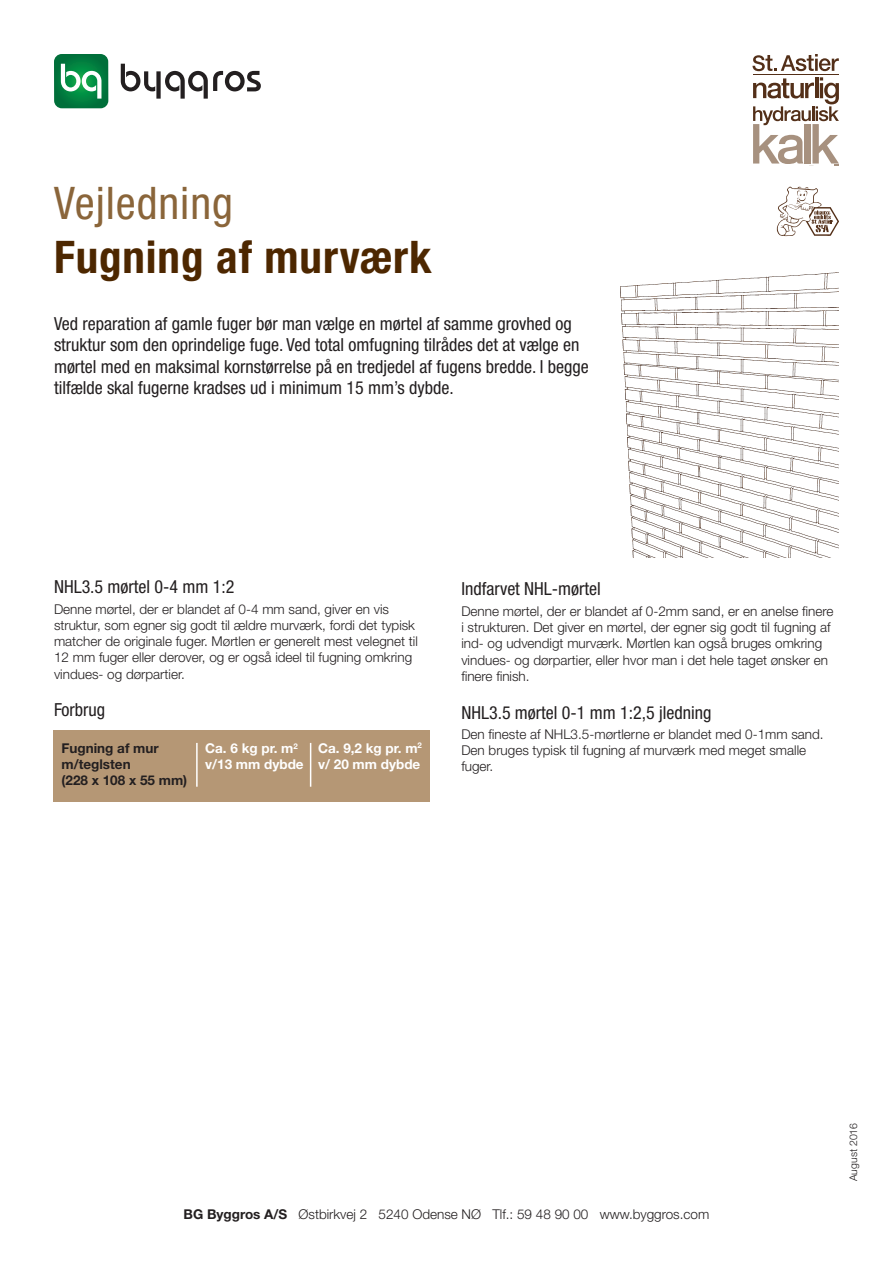
<style>
.page{position:relative;width:893px;height:1263px;background:#fff}
.page>*{position:absolute;margin:0;border:0;box-sizing:border-box;transform-origin:0 0}
.t1{font:700 condensed 45px "Helvetica Neue LT Std";letter-spacing:.02em;color:#4d2700}
.t2{font:condensed 45px "Helvetica Neue LT Std";letter-spacing:.02em;color:#8a653a}
.t3{font:condensed 18px/21.6px "Helvetica Neue LT Std";color:#231f20}
.t4{font:300 13.5px/16.2px "Helvetica Neue LT Std";color:#231f20}
.t5{font:700 13.5px/16.2px "Helvetica Neue LT Std";color:#fff}
.t6{font:700 13.5px/16.2px "Helvetica Neue LT Std";color:#231f20}
.t7{font:300 10.5px "Helvetica Neue LT Std";color:#231f20}
.s1{font-weight:700}
</style>
<div class="page">
<div style="left:54px;top:730px;width:376px;height:71px;background:#b59775"></div>
<svg style="left:54px;top:54px;width:54px;height:54px;background:#319562"></svg>
<svg style="left:121px;top:64px;width:140px;height:35px"></svg>
<hr style="left:753px;top:74px;width:86px;height:1px;background:#532f18">
<svg style="left:752px;top:54px;width:87px;height:17px"></svg>
<svg style="left:753px;top:77px;width:86px;height:89px"></svg>
<svg style="left:777px;top:186px;width:62px;height:50px"></svg>
<img style="left:620px;top:272px;width:219px;height:285px">
<hr style="left:196px;top:743px;width:2px;height:44px;background:#fff">
<hr style="left:310px;top:743px;width:1px;height:44px;background:#fff">
<h1 class="t2" style="left:54px;top:177px;width:180px">Vejledning</h1>
<h1 class="t1" style="left:54px;top:229px;width:379px">Fugning af murværk</h1>
<p class="t3" style="left:54px;top:312px;width:536px">Ved reparation af gamle fuger bør man vælge en mørtel af samme grovhed og struktur som den oprindelige fuge. Ved total omfugning tilrådes det at vælge en mørtel med en maksimal kornstørrelse på en tredjedel af fugens bredde. I begge tilfælde skal fugerne kradses ud i minimum 15 mm’s dybde.</p>
<h2 class="t3" style="left:54px;top:576px;width:182px">NHL3.5 mørtel 0-4 mm 1:2</h2>
<p class="t4" style="left:54px;top:601px;width:365px">Denne mørtel, der er blandet af 0-4 mm sand, giver en vis struktur, som egner sig godt til ældre murværk, fordi det typisk matcher de originale fuger. Mørtlen er generelt mest velegnet til 12 mm fuger eller derover, og er også ideel til fugning omkring vindues- og dørpartier.</p>
<h2 class="t3" style="left:54px;top:699px;width:53px">Forbrug</h2>
<p class="t6" style="left:62px;top:740px;width:127px">Fugning af mur m/teglsten<br>(228 x 108 x 55 mm)</p>
<p class="t5" style="left:205px;top:740px;width:100px">Ca. 6 kg pr. m<sup>2 </sup>v/13 mm dybde</p>
<p class="t5" style="left:318px;top:740px;width:105px">Ca. 9,2 kg pr. m<sup>2 </sup>v/ 20 mm dybde</p>
<h2 class="t3" style="left:461px;top:578px;width:141px">Indfarvet NHL-mørtel</h2>
<p class="t4" style="left:461px;top:603px;width:374px">Denne mørtel, der er blandet af 0-2mm sand, er en anelse finere i strukturen. Det giver en mørtel, der egner sig godt til fugning af ind- og udvendigt murværk. Mørtlen kan også bruges omkring vindues- og dørpartier, eller hvor man i det hele taget ønsker en finere finish.</p>
<h2 class="t3" style="left:461px;top:701px;width:252px">NHL3.5 mørtel 0-1 mm 1:2,5 jledning</h2>
<p class="t4" style="left:461px;top:726px;width:364px">Den fineste af NHL3.5-mørtlerne er blandet med 0-1mm sand.<br>Den bruges typisk til fugning af murværk med meget smalle fuger.</p>
<p class="t4" style="left:183px;top:1206px;width:527px"><span class="s1">BG Byggros A/S</span> Østbirkvej 2 5240 Odense NØ Tlf.: 59 48 90 00 www.byggros.com</p>
<p class="t7" style="left:847px;top:1181px;width:60px;rotate:-90deg">August 2016</p>
</div>
